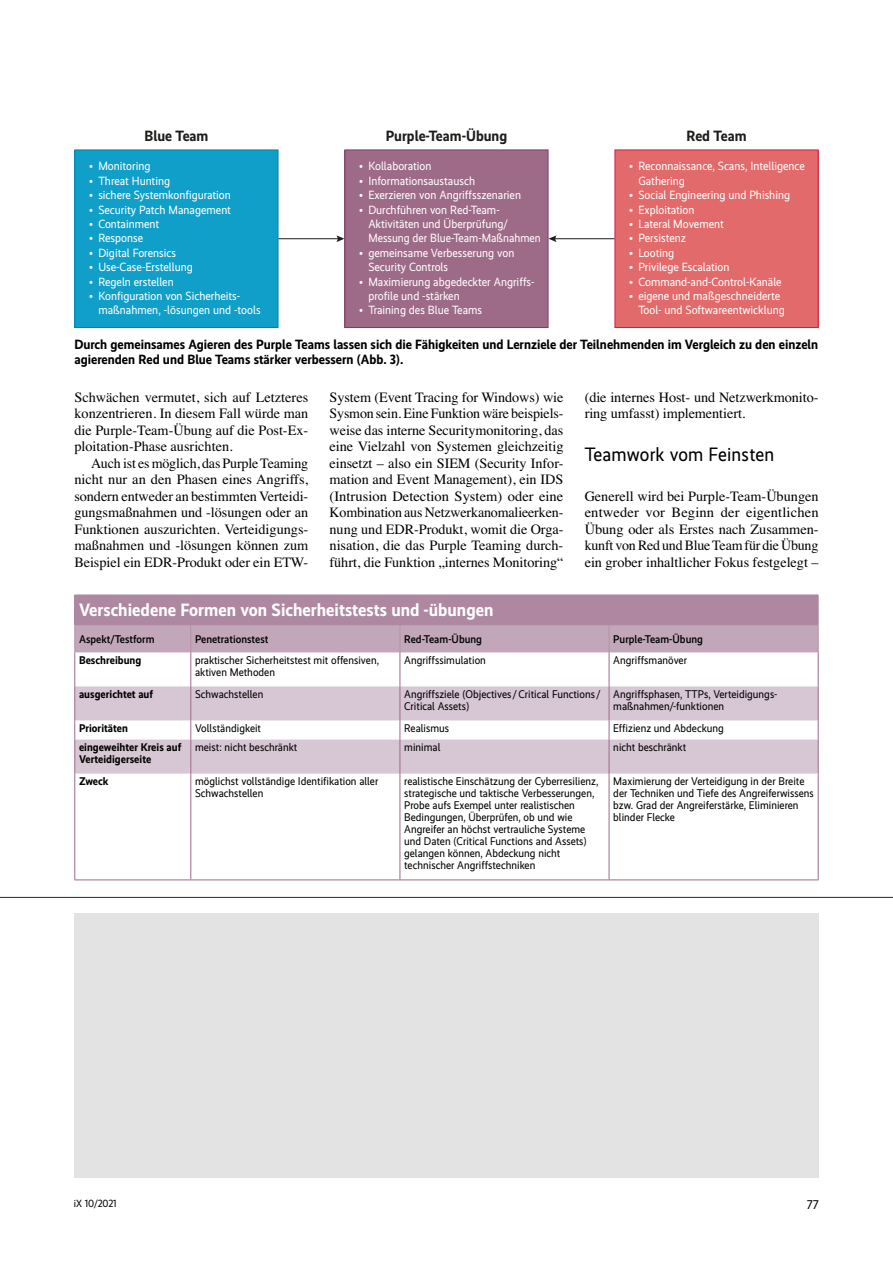
<style>
.page{position:relative;width:893px;height:1263px;background:#fff}
.page>*{position:absolute;margin:0;border:0;box-sizing:border-box;transform-origin:0 0}
.Zwischenueberschrift{font:19.5px "Realisti X";letter-spacing:.01em;color:#000}
.Ueberschrift{font:700 18px "Realisti X";color:#fff}
.image{font:700 15px "Realisti X";color:#1d1d1b}
.Grundtext-Einzug{font:14.25px/16.5px "Times";letter-spacing:-.005em;color:#000;text-align:justify}
.Grundtext-stumpf{font:14.25px/16.5px "Times";color:#000;text-align:justify}
.Bild-Unterschrift{font:700 13.5px/15px "Realisti X";color:#000}
.t1{font:12.75px "Realisti X";color:#000}
.image-2{font:12px "Realisti X";color:#fff}
.Grundtext{font:11.25px/12px "Realisti X";color:#000}
.Grundtext-2{font:700 11.25px/12px "Realisti X";color:#000}
.Grundtext_bold{font:500 11.25px "Realisti X";color:#000}
.t2{font:10.5px "Realisti X";letter-spacing:-.005em;color:#000}
</style>
<div class="page">
<div style="left:74px;top:149px;width:205px;height:179px;background:#109fc9"></div>
<div style="left:614px;top:149px;width:205px;height:179px;background:#e26a6b"></div>
<hr style="left:279px;top:238px;width:60px;height:1px;background:#1d1d1b">
<hr style="left:554px;top:238px;width:60px;height:1px;background:#1d1d1b">
<svg style="left:337px;top:149px;width:219px;height:179px;background:#a3738e"></svg>
<svg style="left:75px;top:686px;width:743px;height:88px;fill:#d7c6d3"></svg>
<hr style="left:190px;top:652px;width:1px;height:34px;background:#9c6a89">
<hr style="left:400px;top:652px;width:1px;height:34px;background:#9c6a89">
<hr style="left:609px;top:652px;width:1px;height:34px;background:#9c6a89">
<hr style="left:190px;top:686px;width:1px;height:34px;background:#9c6a89">
<hr style="left:400px;top:686px;width:1px;height:34px;background:#9c6a89">
<hr style="left:609px;top:686px;width:1px;height:34px;background:#9c6a89">
<svg style="left:190px;top:720px;width:1px;height:19px"></svg>
<svg style="left:400px;top:720px;width:1px;height:19px"></svg>
<svg style="left:609px;top:720px;width:1px;height:19px"></svg>
<hr style="left:190px;top:739px;width:1px;height:35px;background:#9c6a89">
<hr style="left:400px;top:739px;width:1px;height:35px;background:#9c6a89">
<hr style="left:609px;top:739px;width:1px;height:35px;background:#9c6a89">
<hr style="left:190px;top:774px;width:1px;height:105px;background:#9c6a89">
<hr style="left:400px;top:774px;width:1px;height:105px;background:#9c6a89">
<hr style="left:609px;top:774px;width:1px;height:105px;background:#9c6a89">
<svg style="left:74px;top:595px;width:745px;height:57px;background:#b795ac"></svg>
<hr style="left:74px;top:652px;width:1px;height:34px;background:#9c6a89">
<hr style="left:818px;top:652px;width:1px;height:34px;background:#9c6a89">
<hr style="left:74px;top:686px;width:1px;height:34px;background:#9c6a89">
<hr style="left:818px;top:686px;width:1px;height:34px;background:#9c6a89">
<svg style="left:74px;top:720px;width:1px;height:19px"></svg>
<svg style="left:818px;top:720px;width:1px;height:19px"></svg>
<hr style="left:74px;top:739px;width:1px;height:35px;background:#9c6a89">
<hr style="left:818px;top:739px;width:1px;height:35px;background:#9c6a89">
<hr style="left:74px;top:774px;width:1px;height:105px;background:#9c6a89">
<hr style="left:818px;top:774px;width:1px;height:105px;background:#9c6a89">
<hr style="left:74px;top:879px;width:117px;height:1px;background:#9c6a89">
<hr style="left:191px;top:879px;width:209px;height:1px;background:#9c6a89">
<hr style="left:400px;top:879px;width:209px;height:1px;background:#9c6a89">
<hr style="left:609px;top:879px;width:210px;height:1px;background:#9c6a89">
<hr style="left:0;top:897px;width:893px;height:1px;background:#282827">
<div style="left:74px;top:914px;width:744px;height:264px;background:#e3e3e3"></div>
<p class="image" style="left:386px;top:125px;width:123px">Purple-Team-Übung</p>
<p class="image-2" style="left:359px;top:157px;width:74px">∙ Kollaboration</p>
<p class="image-2" style="left:359px;top:172px;width:117px">∙ Informationsaustausch</p>
<p class="image-2" style="left:359px;top:186px;width:163px">∙ Exerzieren von Angriffsszenarien</p>
<p class="image-2" style="left:359px;top:201px;width:142px">∙ Durchführen von Red-Team-</p>
<p class="image-2" style="left:368px;top:215px;width:141px">Aktivitäten und Überprüfung/</p>
<p class="image-2" style="left:368px;top:229px;width:174px">Messung der Blue-Team-Maßnahmen</p>
<p class="image-2" style="left:359px;top:244px;width:157px">∙ gemeinsame Verbesserung von</p>
<p class="image-2" style="left:368px;top:258px;width:81px">Security Controls</p>
<p class="image-2" style="left:359px;top:273px;width:177px">∙ Maximierung abgedeckter Angriffs-</p>
<p class="image-2" style="left:368px;top:287px;width:93px">profile und -stärken</p>
<p class="image-2" style="left:359px;top:301px;width:124px">∙ Training des Blue Teams</p>
<p class="Bild-Unterschrift" style="left:74px;top:336px;width:745px">Durch gemeinsames Agieren des Purple Teams lassen sich die Fähigkeiten und Lernziele der Teilnehmenden im Vergleich zu den einzeln agierenden Red und Blue Teams stärker verbessern (Abb. 3).</p>
<p class="image" style="left:144px;top:125px;width:66px">Blue Team</p>
<p class="image-2" style="left:89px;top:157px;width:63px">∙ Monitoring</p>
<p class="image-2" style="left:89px;top:172px;width:82px">∙ Threat Hunting</p>
<p class="image-2" style="left:89px;top:186px;width:143px">∙ sichere Systemkonfiguration</p>
<p class="image-2" style="left:89px;top:201px;width:143px">∙ Security Patch Management</p>
<p class="image-2" style="left:89px;top:215px;width:72px">∙ Containment</p>
<p class="image-2" style="left:89px;top:229px;width:55px">∙ Response</p>
<p class="image-2" style="left:89px;top:244px;width:88px">∙ Digital Forensics</p>
<p class="image-2" style="left:89px;top:258px;width:105px">∙ Use-Case-Erstellung</p>
<p class="image-2" style="left:89px;top:273px;width:86px">∙ Regeln erstellen</p>
<p class="image-2" style="left:89px;top:287px;width:153px">∙ Konfiguration von Sicherheits-</p>
<p class="image-2" style="left:98px;top:301px;width:164px">maßnahmen, -lösungen und -tools</p>
<p class="image" style="left:686px;top:125px;width:62px">Red Team</p>
<p class="image-2" style="left:629px;top:157px;width:177px">∙ Reconnaissance, Scans, Intelligence</p>
<p class="image-2" style="left:638px;top:172px;width:48px">Gathering</p>
<p class="image-2" style="left:629px;top:186px;width:162px">∙ Social Engineering und Phishing</p>
<p class="image-2" style="left:629px;top:201px;width:67px">∙ Exploitation</p>
<p class="image-2" style="left:629px;top:215px;width:96px">∙ Lateral Movement</p>
<p class="image-2" style="left:629px;top:229px;width:58px">∙ Persistenz</p>
<p class="image-2" style="left:629px;top:244px;width:46px">∙ Looting</p>
<p class="image-2" style="left:629px;top:258px;width:102px">∙ Privilege Escalation</p>
<p class="image-2" style="left:629px;top:273px;width:154px">∙ Command-and-Control-Kanäle</p>
<p class="image-2" style="left:629px;top:287px;width:152px">∙ eigene und maßgeschneiderte</p>
<p class="image-2" style="left:638px;top:301px;width:148px">Tool- und Softwareentwicklung</p>
<p class="Grundtext-Einzug" style="left:74px;top:387px;width:235px">Schwächen vermutet, sich auf Letzteres konzentrieren. In diesem Fall würde man die Purple-Team-Übung auf die Post-Ex&shy;ploitation-Phase ausrichten.</p>
<p class="Grundtext-Einzug" style="left:74px;top:453px;width:235px;text-indent:17px">Auch ist es möglich, das Purple Teaming nicht nur an den Phasen eines Angriffs, sondern entweder an bestimmten Verteidi&shy;gungsmaßnahmen und -lösungen oder an Funktionen auszurichten. Verteidigungs&shy;maßnahmen und -lösungen können zum Beispiel ein EDR-Produkt oder ein ETW-</p>
<p class="Grundtext-Einzug" style="left:330px;top:387px;width:235px">System (Event Tracing for Windows) wie Sysmon sein. Eine Funktion wäre beispiels&shy;weise das interne Securitymonitoring, das eine Vielzahl von Systemen gleichzeitig einsetzt – also ein SIEM (Security Infor&shy;mation and Event Management), ein IDS (Intrusion Detection System) oder eine Kombination aus Netzwerkanomalieerken&shy;nung und EDR-Produkt, womit die Orga&shy;nisation, die das Purple Teaming durch&shy;führt, die Funktion „internes Monitoring“</p>
<p class="Grundtext-Einzug" style="left:585px;top:387px;width:235px">(die internes Host- und Netzwerkmonito&shy;ring umfasst) implementiert.</p>
<p class="Zwischenueberschrift" style="left:585px;top:440px;width:191px">Teamwork vom Feinsten</p>
<p class="Grundtext-stumpf" style="left:585px;top:486px;width:235px">Generell wird bei Purple-Team-Übungen entweder vor Beginn der eigentlichen Übung oder als Erstes nach Zusammen&shy;kunft von Red und Blue Team für die Übung ein grober inhaltlicher Fokus festgelegt –</p>
<p class="Ueberschrift" style="left:79px;top:597px;width:416px">Verschiedene Formen von Sicherheitstests und -übungen</p>
<p class="Grundtext_bold" style="left:79px;top:630px;width:77px">Aspekt/Testform</p>
<p class="Grundtext_bold" style="left:195px;top:630px;width:75px">Penetrationstest</p>
<p class="Grundtext_bold" style="left:404px;top:630px;width:79px">Red-Team-Übung</p>
<p class="Grundtext_bold" style="left:613px;top:630px;width:91px">Purple-Team-Übung</p>
<p class="Grundtext-2" style="left:79px;top:653px;width:64px">Beschreibung</p>
<p class="Grundtext" style="left:195px;top:653px;width:186px">praktischer Sicherheitstest mit offensiven, aktiven Methoden</p>
<p class="Grundtext" style="left:404px;top:653px;width:83px">Angriffssimulation</p>
<p class="Grundtext" style="left:613px;top:653px;width:75px">Angriffsmanöver</p>
<p class="Grundtext-2" style="left:79px;top:687px;width:76px">ausgerichtet auf</p>
<p class="Grundtext" style="left:195px;top:687px;width:70px">Schwachstellen</p>
<p class="Grundtext" style="left:404px;top:687px;width:198px">Angriffsziele (Objectives/Critical Functions/<br>Critical Assets)</p>
<p class="Grundtext" style="left:613px;top:687px;width:165px">Angriffsphasen, TTPs, Verteidigungs&shy;maßnahmen/-funktionen</p>
<p class="Grundtext-2" style="left:79px;top:721px;width:50px">Prioritäten</p>
<p class="Grundtext" style="left:195px;top:721px;width:68px">Vollständigkeit</p>
<p class="Grundtext" style="left:404px;top:721px;width:47px">Realismus</p>
<p class="Grundtext" style="left:613px;top:721px;width:112px">Effizienz und Abdeckung</p>
<p class="Grundtext-2" style="left:79px;top:740px;width:104px">eingeweihter Kreis auf<br>Verteidigerseite</p>
<p class="Grundtext" style="left:195px;top:740px;width:104px">meist: nicht beschränkt</p>
<p class="Grundtext" style="left:404px;top:740px;width:38px">minimal</p>
<p class="Grundtext" style="left:613px;top:740px;width:74px">nicht beschränkt</p>
<p class="Grundtext-2" style="left:79px;top:774px;width:31px">Zweck</p>
<p class="Grundtext" style="left:195px;top:774px;width:185px">möglichst vollständige Identifikation aller<br>Schwachstellen</p>
<p class="Grundtext" style="left:404px;top:774px;width:196px">realistische Einschätzung der Cyberresilienz, strategische und taktische Verbesserungen, Probe aufs Exempel unter realistischen Bedingungen, Überprüfen, ob und wie Angreifer an höchst vertrauliche Systeme und Daten (Critical Functions and Assets) gelangen können, Abdeckung nicht technischer Angriffstechniken</p>
<p class="Grundtext" style="left:613px;top:774px;width:202px">Maximierung der Verteidigung in der Breite der Techniken und Tiefe des Angreiferwissens bzw. Grad der Angreiferstärke, Eliminieren blinder Flecke</p>
<p class="t2" style="left:74px;top:1196px;width:44px">iX 10/2021</p>
<p class="t1" style="left:807px;top:1195px;width:13px">77</p>
</div>
